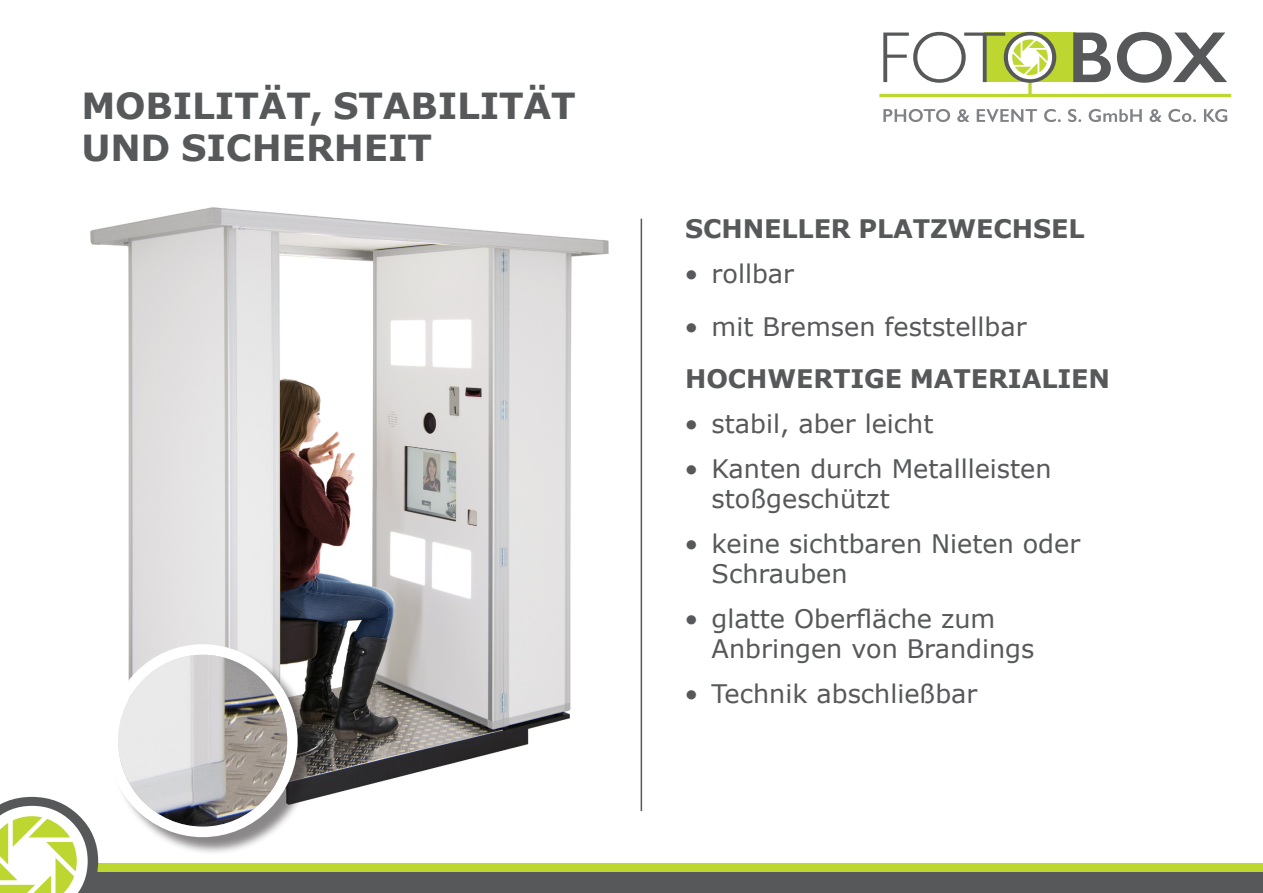
<style>
.page{position:relative;width:1263px;height:893px;background:#fff}
.page>*{position:absolute;margin:0;border:0;box-sizing:border-box;transform-origin:0 0}
.t1{font:700 35.85px "Verdana";letter-spacing:-.005em;color:#57585a}
.t2{font:25.5px/30px "Verdana";color:#57585a}
.t3{font:700 25.5px "Verdana";letter-spacing:-.005em;color:#57585a}
</style>
<div class="page">
<div style="left:0;top:864px;width:1263px;height:29px;background:#bed630"></div>
<div style="left:0;top:872px;width:1263px;height:21px;background:#57585a"></div>
<svg style="left:879px;top:32px;width:352px;height:65px"></svg>
<svg style="left:883px;top:109px;width:344px;height:13px"></svg>
<img style="left:29px;top:207px;width:614px;height:605px">
<div style="left:110px;top:646px;width:206px;height:209px;background:#231f20;opacity:.54"></div>
<img style="left:118px;top:655px;width:169px;height:172px">
<div style="left:108px;top:644px;width:190px;height:193px;border:10px solid #fff;border-radius:50%"></div>
<hr style="left:641px;top:219px;width:1px;height:592px;background:#57585a">
<svg style="left:0;top:797px;width:98px;height:96px"></svg>
<p class="t1" style="left:81px;top:80px;width:496px">MOBILITÄT, STABILITÄT</p>
<p class="t1" style="left:81px;top:122px;width:352px">UND SICHERHEIT</p>
<p class="t3" style="left:685px;top:211px;width:401px">SCHNELLER PLATZWECHSEL</p>
<p class="t2" style="left:685px;top:259px;width:111px">• rollbar</p>
<p class="t2" style="left:685px;top:311px;width:343px">• mit Bremsen feststellbar</p>
<p class="t3" style="left:685px;top:361px;width:427px">HOCHWERTIGE MATERIALIEN</p>
<p class="t2" style="left:685px;top:409px;width:250px">• stabil, aber leicht</p>
<p class="t2" style="left:712px;top:454px;width:341px;text-indent:-27px">• Kanten durch Metallleisten stoßgeschützt</p>
<p class="t2" style="left:712px;top:529px;width:370px;text-indent:-27px">• keine sichtbaren Nieten oder<br>Schrauben</p>
<p class="t2" style="left:712px;top:604px;width:324px;text-indent:-27px">• glatte Oberfläche zum<br>Anbringen von Brandings</p>
<p class="t2" style="left:685px;top:679px;width:294px">• Technik abschließbar</p>
</div>
